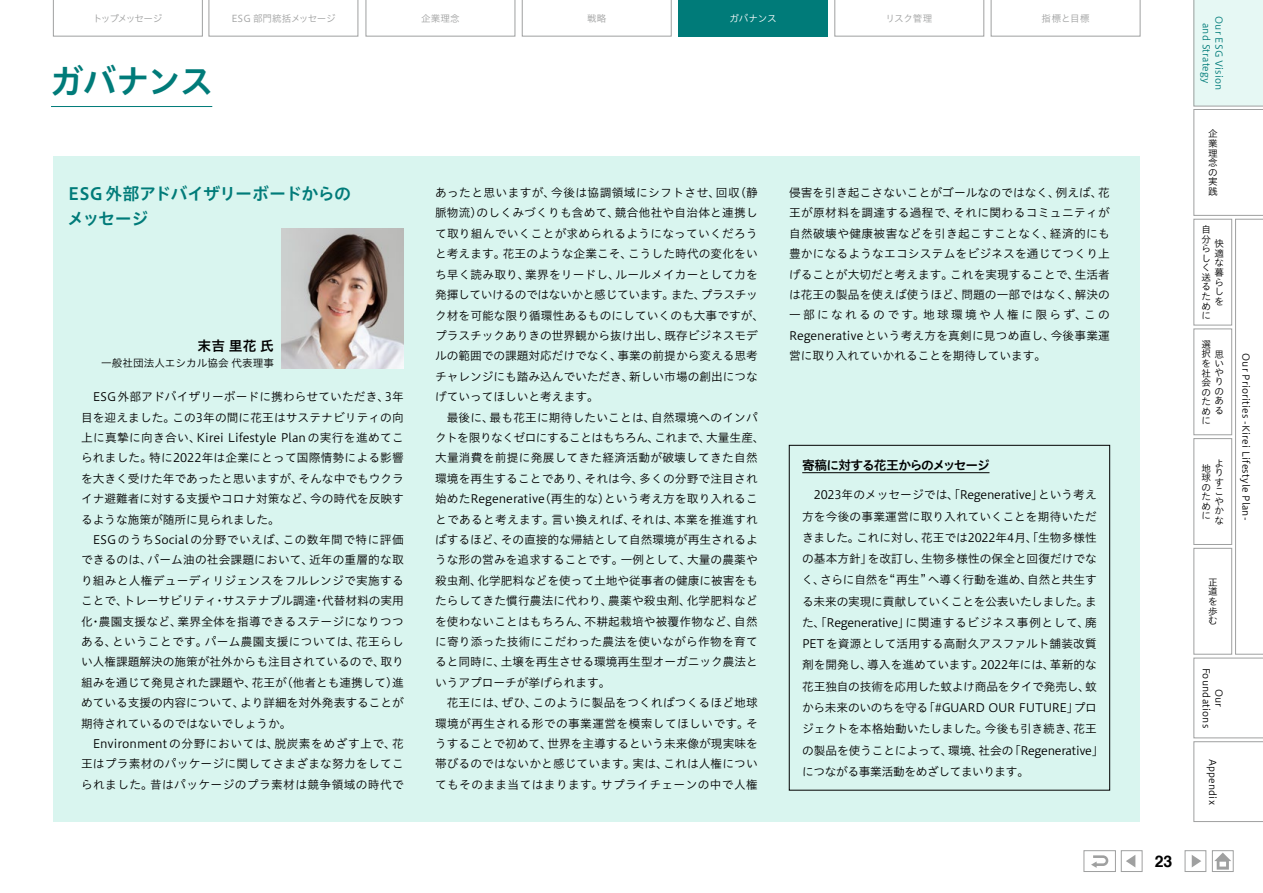
<style>
.page{position:relative;width:1263px;height:893px;background:#fff}
.page>*{position:absolute;margin:0;border:0;box-sizing:border-box;transform-origin:0 0}
.t1{font:34.05px "Hiragino UD Sans Std W6";letter-spacing:-.05em;color:#007b79}
.t2{font:16.95px/25.5px "Hiragino UD Sans Std W6";letter-spacing:-.04em;color:#007b79}
.t3{font:700 15.9px "Helvetica";color:#000}
.t4{font:13.8px "Hiragino UD Sans Std W6";color:#000}
.t5{font:12.75px "Hiragino UD Sans Std W6";letter-spacing:-.08em;color:#000}
.t6{font:11.7px/20.4px "Hiragino UD Sans Std W3";color:#000;text-align:justify}
.t7{font:10.65px "Hiragino UD Sans Std W3";color:#000}
.t8{font:9.6px/9.6px "Hiragino UD Sans Std W3";letter-spacing:.02em;color:#000;text-align:justify}
.t9{font:9.6px "Hiragino UD Sans Std W3";letter-spacing:-.03em;color:#9fa0a0}
.t10{font:9.6px/12.8px "Hiragino UD Sans Std W3";letter-spacing:.02em;color:#007b79;text-align:center}
.t11{font:9.6px "Hiragino UD Sans Std W3";letter-spacing:-.12em;color:#9fa0a0}
.t12{font:9.6px "Hiragino UD Sans Std W3";letter-spacing:-.02em;color:#fff}
</style>
<div class="page">
<div style="left:53px;top:156px;width:1087px;height:666px;background:#d9f5ef"></div>
<img style="left:282px;top:229px;width:122px;height:140px">
<hr style="left:802px;top:472px;width:187px;height:1px;background:#000">
<div style="left:789px;top:445px;width:321px;height:345px;border:1px solid #000"></div>
<hr style="left:51px;top:106px;width:161px;height:1px;background:#007b79">
<div style="left:1185px;top:850px;width:21px;height:22px;background:#fff;border:1px solid #9fa0a0"></div>
<svg style="left:1192px;top:855px;width:9px;height:12px"></svg>
<div style="left:1121px;top:850px;width:21px;height:22px;background:#fff;border:1px solid #9fa0a0"></div>
<svg style="left:1126px;top:855px;width:9px;height:12px"></svg>
<div style="left:1212px;top:850px;width:21px;height:22px;background:#fff;border:1px solid #9fa0a0"></div>
<svg style="left:1214px;top:853px;width:17px;height:17px"></svg>
<div style="left:1084px;top:850px;width:32px;height:22px;background:#fff;border:1px solid #9fa0a0"></div>
<svg style="left:1091px;top:855px;width:17px;height:13px"></svg>
<svg style="left:1194px;top:0;width:69px;height:822px"></svg>
<svg style="left:53px;top:0;width:150px;height:36px"></svg>
<svg style="left:209px;top:0;width:149px;height:36px"></svg>
<svg style="left:366px;top:0;width:149px;height:36px"></svg>
<svg style="left:522px;top:0;width:149px;height:36px"></svg>
<div style="left:678px;top:0;width:149px;height:36px;background:#007b79"></div>
<svg style="left:835px;top:0;width:149px;height:36px"></svg>
<svg style="left:991px;top:0;width:149px;height:36px"></svg>
<p class="t11" style="left:93px;top:11px;width:71px">トップメッセージ</p>
<p class="t9" style="left:231px;top:11px;width:106px">ESG 部門統括メッセージ</p>
<p class="t9" style="left:421px;top:11px;width:40px">企業理念</p>
<p class="t9" style="left:587px;top:11px;width:21px">戦略</p>
<p class="t12" style="left:729px;top:11px;width:49px">ガバナンス</p>
<p class="t9" style="left:885px;top:11px;width:49px">リスク管理</p>
<p class="t9" style="left:1042px;top:11px;width:49px">指標と目標</p>
<h1 class="t1" style="left:50px;top:55px;width:165px">ガバナンス</h1>
<h2 class="t2" style="left:67px;top:180px;width:285px">ESG 外部アドバイザリーボードからのメッセージ</h2>
<p class="t4" style="left:198px;top:336px;width:78px">末吉 里花 氏</p>
<p class="t7" style="left:101px;top:355px;width:174px">一般社団法人エシカル協会 代表理事</p>
<p class="t6" style="left:81px;top:386px;width:324px;text-indent:12px">ESG 外部アドバイザリーボードに携わらせていただき、3年目を迎えました。この3年の間に花王はサステナビリティの向上に真摯に向き合い、Kirei Lifestyle Plan の実行を進めてこられました。特に2022年は企業にとって国際情勢による影響を大きく受けた年であったと思いますが、そんな中でもウクライナ避難者に対する支援やコロナ対策など、今の時代を反映するような施策が随所に見られました。</p>
<p class="t6" style="left:81px;top:529px;width:324px;text-indent:12px">ESG のうちSocial の分野でいえば、この数年間で特に評価できるのは、パーム油の社会課題において、近年の重層的な取り組みと人権デューディリジェンスをフルレンジで実施することで、トレーサビリティ・サステナブル調達・代替材料の実用化・農園支援など、業界全体を指導できるステージになりつつある、ということです。パーム農園支援については、花王らしい人権課題解決の施策が社外からも注目されているので、取り組みを通じて発見された課題や、花王が（他者とも連携して）進めている支援の内容について、より詳細を対外発表することが期待されているのではないでしょうか。</p>
<p class="t6" style="left:81px;top:733px;width:324px;text-indent:12px">Environment の分野においては、脱炭素をめざす上で、花王はプラ素材のパッケージに関してさまざまな努力をしてこられました。昔はパッケージのプラ素材は競争領域の時代で</p>
<p class="t6" style="left:435px;top:182px;width:331px;text-align:left">あったと思いますが、今後は協調領域にシフトさせ、回収（静脈物流）のしくみづくりも含めて、競合他社や自治体と連携して取り組んでいくことが求められるようになっていくだろうと考えます。花王のような企業こそ、こうした時代の変化をいち早く読み取り、業界をリードし、ルールメイカーとして力を発揮していけるのではないかと感じています。また、プラスチック材を可能な限り循環性あるものにしていくのも大事ですが、プラスチックありきの世界観から抜け出し、既存ビジネスモデルの範囲での課題対応だけでなく、事業の前提から変える思考チャレンジにも踏み込んでいただき、新しい市場の創出につなげていってほしいと考えます。</p>
<p class="t6" style="left:435px;top:406px;width:331px;text-align:left;text-indent:12px">最後に、最も花王に期待したいことは、自然環境へのインパクトを限りなくゼロにすることはもちろん、これまで、大量生産、大量消費を前提に発展してきた経済活動が破壊してきた自然環境を再生することであり、それは今、多くの分野で注目され始めたRegenerative（再生的な）という考え方を取り入れることであると考えます。言い換えれば、それは、本業を推進すればするほど、その直接的な帰結として自然環境が再生されるような形の営みを追求することです。一例として、大量の農薬や殺虫剤、化学肥料などを使って土地や従事者の健康に被害をもたらしてきた慣行農法に代わり、農薬や殺虫剤、化学肥料などを使わないことはもちろん、不耕起栽培や被覆作物など、自然に寄り添った技術にこだわった農法を使いながら作物を育てると同時に、土壌を再生させる環境再生型オーガニック農法というアプローチが挙げられます。</p>
<p class="t6" style="left:435px;top:692px;width:324px;text-indent:12px">花王には、ぜひ、このように製品をつくればつくるほど地球環境が再生される形での事業運営を模索してほしいです。そうすることで初めて、世界を主導するという未来像が現実味を帯びるのではないかと感じています。実は、これは人権についてもそのまま当てはまります。サプライチェーンの中で人権</p>
<p class="t6" style="left:789px;top:182px;width:322px">侵害を引き起こさないことがゴールなのではなく、例えば、花王が原材料を調達する過程で、それに関わるコミュニティが自然破壊や健康被害などを引き起こすことなく、経済的にも豊かになるようなエコシステムをビジネスを通じてつくり上げることが大切だと考えます。これを実現することで、生活者は花王の製品を使えば使うほど、問題の一部ではなく、解決の一部になれるのです。地球環境や人権に限らず、このRegenerative という考え方を真剣に見つめ直し、今後事業運営に取り入れていかれることを期待しています。</p>
<p class="t5" style="left:802px;top:455px;width:189px">寄稿に対する花王からのメッセージ</p>
<p class="t6" style="left:802px;top:484px;width:303px;line-height:21.3px;text-align:left;text-indent:12px">2023年のメッセージでは、「Regenerative」という考え方を今後の事業運営に取り入れていくことを期待いただきました。これに対し、花王では2022年4月、「生物多様性の基本方針」を改訂し、生物多様性の保全と回復だけでなく、さらに自然を“再生”へ導く行動を進め、自然と共生する未来の実現に貢献していくことを公表いたしました。また、「Regenerative」に関連するビジネス事例として、廃<br>PETを資源として活用する高耐久アスファルト舗装改質剤を開発し、導入を進めています。2022年には、革新的な花王独自の技術を応用した蚊よけ商品をタイで発売し、蚊から未来のいのちを守る「#GUARD OUR FUTURE」プロジェクトを本格始動いたしました。今後も引き続き、花王の製品を使うことによって、環境、社会の「Regenerative」につながる事業活動をめざしてまいります。</p>
<h3 class="t3" style="left:1155px;top:848px;width:19px">23</h3>
<p class="t10" style="left:1226px;top:16px;width:76px;rotate:90deg">Our ESG Vision and Strategy</p>
<p class="t8" style="left:1208px;top:128px;width:11px">企業理念の実践</p>
<p class="t8" style="left:1201px;top:224px;width:11px;text-align:left">自分らしく送るために</p>
<p class="t8" style="left:1214px;top:238px;width:11px">快適な暮らしを</p>
<p class="t8" style="left:1201px;top:339px;width:11px">選</p>
<p class="t8" style="left:1201px;top:349px;width:23px;text-align:left">択思をい社や会りののたあめる</p>
<p class="t8" style="left:1201px;top:415px;width:10px">に</p>
<p class="t8" style="left:1214px;top:458px;width:11px;text-align:left">よりすこやかな</p>
<p class="t8" style="left:1201px;top:463px;width:11px">地球のために</p>
<p class="t8" style="left:1251px;top:353px;width:169px;rotate:90deg">Our Priorities -Kirei Lifestyle Plan-</p>
<p class="t8" style="left:1208px;top:577px;width:11px">正道を歩む</p>
<p class="t8" style="left:1226px;top:668px;width:62px;line-height:12.8px;text-align:center;rotate:90deg">Our<br>Foundations</p>
<p class="t8" style="left:1218px;top:758px;width:48px;rotate:90deg">Appendix</p>
</div>
